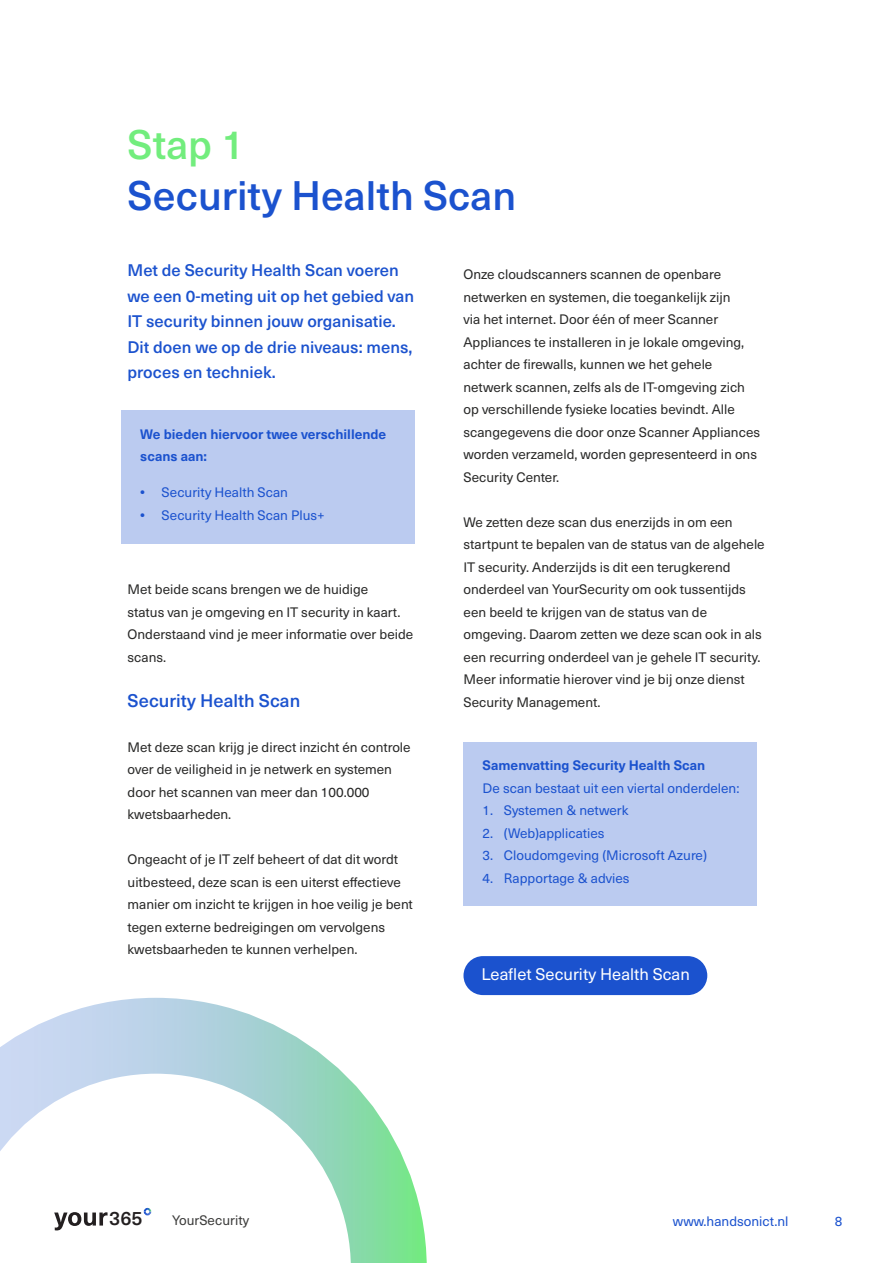
<style>
.page{position:relative;width:893px;height:1263px;background:#fff}
.page>*{position:absolute;margin:0;border:0;box-sizing:border-box;transform-origin:0 0}
.t1{font:500 40.5px "Neue Haas Unica W1 G";color:#1b52ce}
.t2{font:500 40.5px "Neue Haas Unica W1 G";color:#72ed7d}
.t3{font:500 19.2px "Neue Haas Unica W1 G";color:#231f20}
.t4{font:500 18px "Neue Haas Unica W1 G";color:#1b52ce}
.t5{font:500 16.5px/25.5px "Neue Haas Unica W1 G";color:#1b52ce}
.t6{font:16.5px "Neue Haas Unica W1 G";color:#fff}
.t7{font:13.5px/22.5px "Neue Haas Unica W1 G";color:#282827}
.t8{font:13.5px "Neue Haas Unica W1 G";color:#1b52ce}
.t9{font:700 13.5px/22.5px "Neue Haas Unica W1 G";color:#1b52ce}
.t10{font:13.5px "Neue Haas Unica W1 G";color:#3c3c3b}
.s1{font-weight:700}
</style>
<div class="page">
<svg style="left:0;top:997px;width:416px;height:196px"></svg>
<svg style="left:54px;top:1193px;width:373px;height:70px"></svg>
<div style="left:121px;top:410px;width:294px;height:134px;background:#bbcbf0"></div>
<div style="left:463px;top:742px;width:294px;height:164px;background:#bbcbf0"></div>
<div style="left:463px;top:956px;width:244px;height:39px;background:#1b52ce;border-radius:19px"></div>
<h1 class="t2" style="left:128px;top:114px;width:119px">Stap 1</h1>
<h1 class="t1" style="left:128px;top:165px;width:390px">Security Health Scan</h1>
<p class="t5" style="left:128px;top:257px;width:288px">Met de Security Health Scan voeren we een 0-meting uit op het gebied van<br>IT security binnen jouw organisatie.<br>Dit doen we op de drie niveaus: mens, proces en techniek.</p>
<p class="t9" style="left:140px;top:422px;width:248px">We bieden hiervoor twee verschillende scans aan:</p>
<p class="t8" style="left:140px;top:482px;width:149px"><span class="s1">•</span> Security Health Scan</p>
<p class="t8" style="left:140px;top:505px;width:186px"><span class="s1">•</span> Security Health Scan Plus+</p>
<p class="t7" style="left:128px;top:577px;width:287px">Met beide scans brengen we de huidige<br>status van je omgeving en IT security in kaart.<br>Onderstaand vind je meer informatie over beide scans.</p>
<h3 class="t4" style="left:128px;top:687px;width:174px">Security Health Scan</h3>
<p class="t7" style="left:128px;top:735px;width:285px">Met deze scan krijg je direct inzicht én controle over de veiligheid in je netwerk en systemen door het scannen van meer dan 100.000 kwetsbaarheden.</p>
<p class="t7" style="left:128px;top:847px;width:287px">Ongeacht of je IT zelf beheert of dat dit wordt uitbesteed, deze scan is een uiterst effectieve manier om inzicht te krijgen in hoe veilig je bent tegen externe bedreigingen om vervolgens kwetsbaarheden te kunnen verhelpen.</p>
<p class="t7" style="left:463px;top:262px;width:298px">Onze cloudscanners scannen de openbare netwerken en systemen, die toegankelijk zijn<br>via het internet. Door één of meer Scanner Appliances te installeren in je lokale omgeving, achter de firewalls, kunnen we het gehele netwerk scannen, zelfs als de IT-omgeving zich op verschillende fysieke locaties bevindt. Alle scangegevens die door onze Scanner Appliances worden verzameld, worden gepresenteerd in ons Security Center.</p>
<p class="t7" style="left:463px;top:510px;width:303px">We zetten deze scan dus enerzijds in om een startpunt te bepalen van de status van de algehele IT security. Anderzijds is dit een terugkerend onderdeel van YourSecurity om ook tussentijds een beeld te krijgen van de status van de omgeving. Daarom zetten we deze scan ook in als een recurring onderdeel van je gehele IT security.<br>Meer informatie hierover vind je bij onze dienst Security Management.</p>
<p class="t9" style="left:483px;top:753px;width:224px">Samenvatting Security Health Scan</p>
<p class="t8" style="left:483px;top:778px;width:258px">De scan bestaat uit een viertal onderdelen:</p>
<p class="t8" style="left:483px;top:801px;width:147px">1. Systemen &amp; netwerk</p>
<p class="t8" style="left:483px;top:823px;width:123px">2. (Web)applicaties</p>
<p class="t8" style="left:483px;top:846px;width:226px">3. Cloudomgeving (Microsoft Azure)</p>
<p class="t8" style="left:483px;top:868px;width:148px">4. Rapportage &amp; advies</p>
<p class="t6" style="left:482px;top:962px;width:210px">Leaflet Security Health Scan</p>
<h2 class="t3" style="left:109px;top:1204px;width:35px">365</h2>
<p class="t10" style="left:172px;top:1211px;width:78px">YourSecurity</p>
<p class="t8" style="left:673px;top:1211px;width:117px">www.handsonict.nl</p>
<p class="t8" style="left:835px;top:1211px;width:9px">8</p>
</div>
